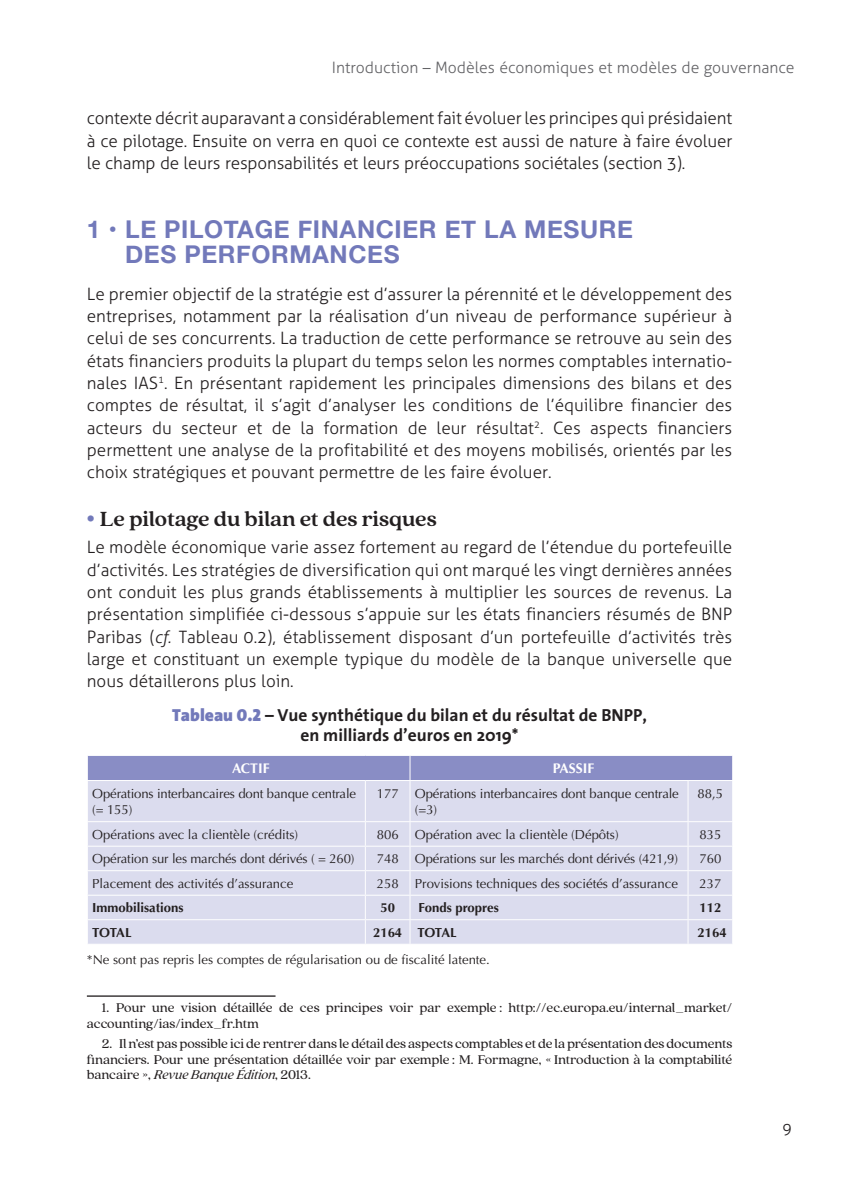
<style>
.page{position:relative;width:844px;height:1191px;background:#fff}
.page>*{position:absolute;margin:0;border:0;box-sizing:border-box;transform-origin:0 0}
.t1{font:700 24.5px/24.5px "Helvetica Neue";letter-spacing:.025em;color:#7279ba}
.t2{font:700 22.75px "Quincy CF";letter-spacing:-.005em;color:#231f20}
.Tableau_Titre{font:700 17.5px/19.2px "The Sans";color:#231f20;text-align:center}
.Texte_Courant{font:300 17.15px/22.4px "Aller";color:#231f20;text-align:justify}
.t3{font:300 15.75px "Aller";color:#636366}
.t4{font:300 15.75px "Aller";color:#231f20}
.Courant___Note_bas_d{font:14px/15.8px "Quincy CF Text";letter-spacing:-.005em;color:#231f20}
.Tableau_Intitule{font:700 14px "Optima LT Std";color:#fff}
.Tableau_Cellule{font:13.12px/16.6px "Optima LT Std";color:#231f20}
.Tableau_Cellule-2{font:700 13.12px "Optima LT Std";color:#231f20}
.s1{font-family:"Times LT Std";font-weight:400;color:#7279ba}
.s2{font-style:italic}
.s3{font-weight:900;color:#7279ba}
.s4{font-family:"The Sans Black Caps";font-weight:400;color:#7279ba}
</style>
<div class="page">
<div style="left:88px;top:781px;width:644px;height:162px;background:#dbdcee"></div>
<div style="left:87px;top:755px;width:646px;height:25px;background:#898dc5"></div>
<hr style="left:365px;top:781px;width:1px;height:40px;background:#fff">
<hr style="left:409px;top:781px;width:1px;height:40px;background:#fff">
<hr style="left:687px;top:781px;width:1px;height:40px;background:#fff">
<hr style="left:87px;top:821px;width:278px;height:1px;background:#fff">
<hr style="left:365px;top:821px;width:45px;height:1px;background:#fff">
<hr style="left:410px;top:821px;width:277px;height:1px;background:#fff">
<hr style="left:687px;top:821px;width:46px;height:1px;background:#fff">
<hr style="left:87px;top:845px;width:278px;height:1px;background:#fff">
<hr style="left:365px;top:845px;width:45px;height:1px;background:#fff">
<hr style="left:410px;top:845px;width:277px;height:1px;background:#fff">
<hr style="left:687px;top:845px;width:46px;height:1px;background:#fff">
<hr style="left:87px;top:870px;width:278px;height:1px;background:#fff">
<hr style="left:365px;top:870px;width:45px;height:1px;background:#fff">
<hr style="left:410px;top:870px;width:277px;height:1px;background:#fff">
<hr style="left:687px;top:870px;width:46px;height:1px;background:#fff">
<hr style="left:87px;top:894px;width:278px;height:1px;background:#fff">
<hr style="left:365px;top:894px;width:45px;height:1px;background:#fff">
<hr style="left:410px;top:894px;width:277px;height:1px;background:#fff">
<hr style="left:687px;top:894px;width:46px;height:1px;background:#fff">
<hr style="left:87px;top:919px;width:278px;height:1px;background:#fff">
<hr style="left:365px;top:919px;width:45px;height:1px;background:#fff">
<svg style="left:365px;top:822px;width:1px;height:121px"></svg>
<hr style="left:410px;top:919px;width:277px;height:1px;background:#fff">
<svg style="left:409px;top:822px;width:1px;height:121px"></svg>
<hr style="left:687px;top:919px;width:46px;height:1px;background:#fff">
<svg style="left:687px;top:822px;width:1px;height:121px"></svg>
<hr style="left:87px;top:995px;width:188px;height:1px;background:#231f20">
<p class="t3" style="left:332px;top:58px;width:464px">Introduction – Modèles économiques et modèles de gouvernance</p>
<p class="Texte_Courant" style="left:87px;top:107px;width:646px">contexte décrit auparavant a considérablement fait évoluer les principes qui -présidaient à ce pilotage. Ensuite on verra en quoi ce contexte est aussi de nature à faire évoluer le champ de leurs responsabilités et leurs préoccupations sociétales (section 3).</p>
<p class="t1" style="left:125px;top:218px;width:509px;text-indent:-38px">1 • LE PILOTAGE FINANCIER ET LA MESURE<br>DES PERFORMANCES</p>
<p class="Texte_Courant" style="left:87px;top:282px;width:646px">Le premier objectif de la stratégie est d’assurer la pérennité et le développement des entreprises, notamment par la réalisation d’un niveau de performance supérieur à celui de ses concurrents. La traduction de cette performance se retrouve au sein des états financiers produits la plupart du temps selon les normes comptables internatio&shy;nales IAS<sup>1</sup>. En présentant rapidement les principales dimensions des bilans et des comptes de résultat, il s’agit d’analyser les conditions de l’équilibre financier des acteurs du secteur et de la formation de leur résultat<sup>2</sup>. Ces aspects financiers permettent une analyse de la profitabilité et des moyens mobilisés, orientés par les choix stratégiques et pouvant permettre de les faire évoluer.</p>
<p class="t2" style="left:87px;top:505px;width:351px"><span class="s1">•</span> Le pilotage du bilan et des risques</p>
<p class="Texte_Courant" style="left:87px;top:536px;width:646px">Le modèle économique varie assez fortement au regard de l’étendue du portefeuille d’activités. Les stratégies de diversification qui ont marqué les vingt dernières années ont conduit les plus grands établissements à multiplier les sources de revenus. La présentation simplifiée ci-dessous s’appuie sur les états financiers résumés de BNP Paribas (<span class="s2">cf.</span> Tableau 0.2), établissement disposant d’un portefeuille d’activités très large et constituant un exemple typique du modèle de la banque universelle que nous détaillerons plus loin.</p>
<p class="Tableau_Titre" style="left:172px;top:705px;width:476px"><span class="s3">Tableau</span> <span class="s4">0.2</span> – Vue synthétique du bilan et du résultat de BNPP, en milliards d’euros en 2019*</p>
<p class="Tableau_Intitule" style="left:232px;top:760px;width:39px">ACTIF</p>
<p class="Tableau_Intitule" style="left:552px;top:760px;width:43px">PASSIF</p>
<p class="Tableau_Cellule" style="left:92px;top:785px;width:265px">Opérations interbancaires dont banque centrale (= 155)</p>
<p class="Tableau_Cellule" style="left:376px;top:785px;width:23px">177</p>
<p class="Tableau_Cellule" style="left:415px;top:785px;width:265px">Opérations interbancaires dont banque centrale (=3)</p>
<p class="Tableau_Cellule" style="left:697px;top:785px;width:27px">88,5</p>
<p class="Tableau_Cellule" style="left:92px;top:826px;width:207px">Opérations avec la clientèle (crédits)</p>
<p class="Tableau_Cellule" style="left:376px;top:826px;width:23px">806</p>
<p class="Tableau_Cellule" style="left:415px;top:826px;width:205px">Opération avec la clientèle (Dépôts)</p>
<p class="Tableau_Cellule" style="left:699px;top:826px;width:23px">835</p>
<p class="Tableau_Cellule" style="left:92px;top:850px;width:264px">Opération sur les marchés dont dérivés ( = 260)</p>
<p class="Tableau_Cellule" style="left:376px;top:850px;width:23px">748</p>
<p class="Tableau_Cellule" style="left:415px;top:850px;width:264px">Opérations sur les marchés dont dérivés (421,9)</p>
<p class="Tableau_Cellule" style="left:699px;top:850px;width:23px">760</p>
<p class="Tableau_Cellule" style="left:92px;top:875px;width:202px">Placement des activités d’assurance</p>
<p class="Tableau_Cellule" style="left:376px;top:875px;width:23px">258</p>
<p class="Tableau_Cellule" style="left:415px;top:875px;width:264px">Provisions techniques des sociétés d’assurance</p>
<p class="Tableau_Cellule" style="left:699px;top:875px;width:23px">237</p>
<p class="Tableau_Cellule-2" style="left:92px;top:900px;width:93px">Immobilisations</p>
<p class="Tableau_Cellule-2" style="left:380px;top:900px;width:16px">50</p>
<p class="Tableau_Cellule-2" style="left:418px;top:900px;width:82px">Fonds propres</p>
<p class="Tableau_Cellule-2" style="left:699px;top:900px;width:23px">112</p>
<p class="Tableau_Cellule-2" style="left:92px;top:924px;width:41px">TOTAL</p>
<p class="Tableau_Cellule-2" style="left:373px;top:924px;width:31px">2164</p>
<p class="Tableau_Cellule-2" style="left:417px;top:924px;width:41px">TOTAL</p>
<p class="Tableau_Cellule-2" style="left:697px;top:924px;width:31px">2164</p>
<p class="Tableau_Cellule" style="left:87px;top:951px;width:404px">*Ne sont pas repris les comptes de régularisation ou de fiscalité latente.</p>
<p class="Courant___Note_bas_d" style="left:87px;top:999px;width:646px;text-indent:15px">1. Pour une vision détaillée de ces principes voir par exemple : http://ec.europa.eu/internal_market/ accounting/ias/index_fr.htm</p>
<p class="Courant___Note_bas_d" style="left:87px;top:1035px;width:646px;text-align:justify;text-indent:15px">2. Il n’est pas possible ici de rentrer dans le détail des aspects comptables et de la présentation des documents financiers. Pour une présentation détaillée voir par exemple : M. Formagne, « Introduction à la comptabilité b a n c a i r e » , <span class="s2">Revue Banque Édition</span>, 2 0 1 3 .</p>
<p class="t4" style="left:782px;top:1118px;width:11px">9</p>
</div>
